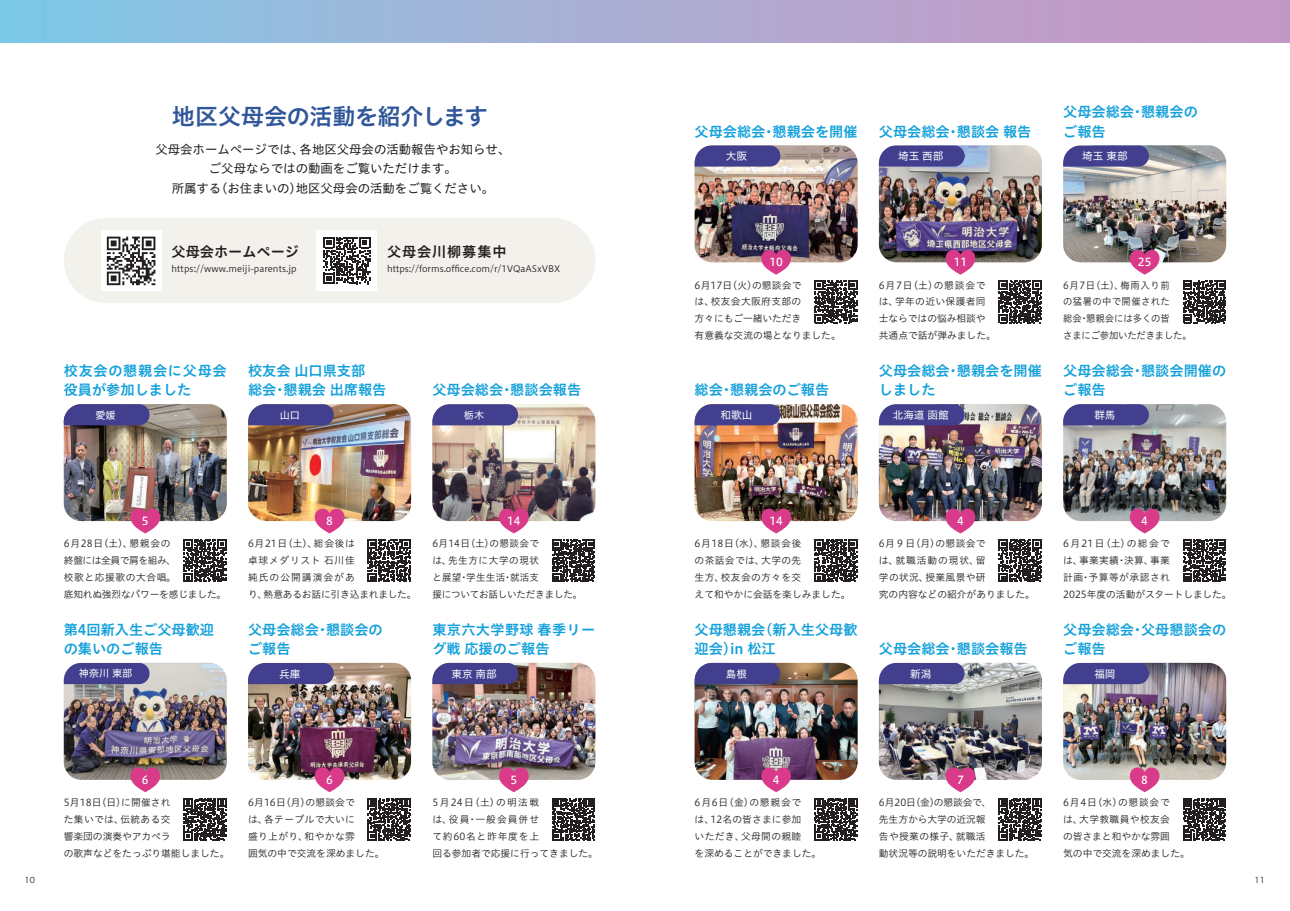
<style>
.page{position:relative;width:1290px;height:911px;background:#fff}
.page>*{position:absolute;margin:0;border:0;box-sizing:border-box;transform-origin:0 0}
.t1{font:23px "Hiragino UD Sans Std N W6";letter-spacing:-.015em;color:#2f5699}
.t2{font:14.12px/19.5px "Hiragino UD Sans Std N W6";color:#12a0db}
.t3{font:14.12px/19.5px "Hiragino UD Sans Std N W6";letter-spacing:.05em;color:#12a0db}
.t4{font:14.12px/19.5px "Hiragino UD Sans Std N W6";letter-spacing:.025em;color:#12a0db}
.t5{font:14.12px "Hiragino UD Sans Std N W6";color:#231f20}
.t6{font:14.12px "Hiragino UD Sans Std N W6";letter-spacing:.06em;color:#231f20}
.t7{font:12.38px/19.5px "Hiragino UD Sans Std N W4";color:#231f20;text-align:center}
.t8{font:11.12px "Hiragino UD Sans Std N W5";color:#fff}
.t9{font:10.62px "Hiragino UD Sans Std N W4";color:#fff}
.t10{font:10.12px "Hiragino UD Sans Std N W4";color:#fff}
.t11{font:9.75px/16.9px "Hiragino UD Sans Std N W3";color:#231f20}
.t12{font:9.75px/16.9px "Hiragino UD Sans Std N W3";letter-spacing:.04em;color:#231f20}
.t13{font:9.75px/16.9px "Hiragino UD Sans Std N W3";letter-spacing:.03em;color:#231f20}
.t14{font:9.75px/16.9px "Hiragino UD Sans Std N W3";letter-spacing:-.02em;color:#231f20}
.t15{font:9.75px/16.9px "Hiragino UD Sans Std N W3";letter-spacing:.025em;color:#231f20}
.t16{font:9.75px/16.9px "Hiragino UD Sans Std N W3";letter-spacing:.065em;color:#231f20}
.t17{font:9.75px/16.9px "Hiragino UD Sans Std N W3";letter-spacing:.08em;color:#231f20}
.t18{font:9.75px/16.9px "Hiragino UD Sans Std N W3";color:#231f20;scale:.96 1}
.t19{font:8.88px "Hiragino UD Sans Std N W3";letter-spacing:-.01em;color:#231f20}
.t20{font:8px "Hira Kaku Std N W3";color:#231f20}
</style>
<div class="page">
<div style="left:0;top:0;width:1290px;height:43px;background:linear-gradient(to right,#83c7e5,#cd95c2)"></div>
<img style="left:64px;top:404px;width:163px;height:117px">
<img style="left:248px;top:404px;width:163px;height:117px">
<img style="left:432px;top:404px;width:163px;height:117px">
<img style="left:64px;top:663px;width:163px;height:117px">
<img style="left:248px;top:663px;width:163px;height:117px">
<img style="left:432px;top:663px;width:163px;height:117px">
<img style="left:694px;top:663px;width:163px;height:117px">
<img style="left:694px;top:404px;width:163px;height:117px">
<img style="left:694px;top:145px;width:163px;height:117px">
<img style="left:879px;top:663px;width:163px;height:117px">
<img style="left:879px;top:404px;width:163px;height:117px">
<img style="left:879px;top:145px;width:163px;height:117px">
<img style="left:1063px;top:663px;width:163px;height:117px">
<img style="left:1063px;top:404px;width:163px;height:117px">
<img style="left:1063px;top:145px;width:163px;height:117px">
<svg style="left:64px;top:404px;width:86px;height:21px;background:#4b4891"></svg>
<svg style="left:248px;top:404px;width:86px;height:21px;background:#4c4991"></svg>
<svg style="left:432px;top:404px;width:86px;height:21px;background:#4e4c94"></svg>
<svg style="left:64px;top:663px;width:86px;height:21px;background:#4c4a93"></svg>
<svg style="left:248px;top:663px;width:86px;height:21px;background:#4b4992"></svg>
<svg style="left:432px;top:663px;width:86px;height:21px;background:#494791"></svg>
<svg style="left:694px;top:663px;width:86px;height:21px;background:#494790"></svg>
<svg style="left:694px;top:404px;width:86px;height:21px;background:#4d4a93"></svg>
<svg style="left:694px;top:145px;width:86px;height:22px;background:#525095"></svg>
<div style="left:879px;top:663px;width:85px;height:21px;background:#413f8e"></div>
<svg style="left:879px;top:404px;width:85px;height:21px;background:#4a4892"></svg>
<svg style="left:879px;top:145px;width:85px;height:22px;background:#4e4d96"></svg>
<svg style="left:1063px;top:663px;width:86px;height:21px;background:#4a4892"></svg>
<svg style="left:1063px;top:404px;width:86px;height:21px;background:#4b4a93"></svg>
<svg style="left:1063px;top:145px;width:86px;height:22px;background:#504e95"></svg>
<div style="left:64px;top:218px;width:531px;height:85px;background:#f2f1ec;border-radius:43px"></div>
<div style="left:101px;top:231px;width:60px;height:60px;background:#fff"></div>
<svg style="left:107px;top:236px;width:48px;height:49px"></svg>
<svg style="left:184px;top:798px;width:42px;height:42px"></svg>
<svg style="left:184px;top:539px;width:42px;height:43px"></svg>
<svg style="left:368px;top:798px;width:43px;height:42px"></svg>
<svg style="left:368px;top:539px;width:43px;height:43px"></svg>
<svg style="left:552px;top:798px;width:43px;height:42px"></svg>
<svg style="left:552px;top:539px;width:43px;height:43px"></svg>
<div style="left:317px;top:230px;width:60px;height:61px;background:#fff"></div>
<svg style="left:323px;top:237px;width:47px;height:47px"></svg>
<svg style="left:814px;top:280px;width:43px;height:43px"></svg>
<svg style="left:814px;top:539px;width:43px;height:43px"></svg>
<svg style="left:814px;top:798px;width:43px;height:42px"></svg>
<svg style="left:998px;top:280px;width:43px;height:43px"></svg>
<svg style="left:998px;top:539px;width:43px;height:43px"></svg>
<svg style="left:998px;top:798px;width:43px;height:42px"></svg>
<svg style="left:1183px;top:280px;width:43px;height:43px"></svg>
<svg style="left:1183px;top:539px;width:43px;height:43px"></svg>
<svg style="left:1183px;top:798px;width:43px;height:42px"></svg>
<svg style="left:129px;top:508px;width:32px;height:25px"></svg>
<svg style="left:314px;top:508px;width:32px;height:25px"></svg>
<svg style="left:498px;top:508px;width:32px;height:25px"></svg>
<svg style="left:129px;top:767px;width:32px;height:25px"></svg>
<svg style="left:314px;top:767px;width:32px;height:25px"></svg>
<svg style="left:498px;top:767px;width:32px;height:25px"></svg>
<svg style="left:760px;top:767px;width:32px;height:25px"></svg>
<svg style="left:760px;top:508px;width:32px;height:25px"></svg>
<svg style="left:760px;top:249px;width:32px;height:26px"></svg>
<svg style="left:944px;top:767px;width:32px;height:25px"></svg>
<svg style="left:944px;top:508px;width:32px;height:25px"></svg>
<svg style="left:944px;top:249px;width:32px;height:26px"></svg>
<svg style="left:1128px;top:767px;width:32px;height:25px"></svg>
<svg style="left:1128px;top:508px;width:32px;height:25px"></svg>
<svg style="left:1128px;top:249px;width:32px;height:26px"></svg>
<h1 class="t1" style="left:172px;top:99px;width:317px">地区父母会の活動を紹介します</h1>
<p class="t7" style="left:155px;top:139px;width:356px">父母会ホームページでは、各地区父母会の活動報告やお知らせ、ご父母ならではの動画をご覧いただけます。<br>所属する（お住まいの）地区父母会の活動をご覧ください。</p>
<h2 class="t2" style="left:694px;top:121px;width:164px">父母会総会・懇親会を開催</h2>
<p class="t9" style="left:726px;top:148px;width:23px">大阪</p>
<h2 class="t2" style="left:879px;top:121px;width:154px">父母会総会・懇談会 報告</h2>
<p class="t9" style="left:898px;top:148px;width:47px">埼玉 西部</p>
<h2 class="t2" style="left:1063px;top:101px;width:136px">父母会総会・懇親会のご報告</h2>
<p class="t9" style="left:1082px;top:148px;width:47px">埼玉 東部</p>
<h2 class="t5" style="left:171px;top:241px;width:129px">父母会ホームページ</h2>
<p class="t19" style="left:171px;top:262px;width:127px">https://www.meiji-parents.jp</p>
<h2 class="t6" style="left:387px;top:241px;width:121px">父母会川柳募集中</h2>
<p class="t19" style="left:387px;top:262px;width:174px">https://forms.office.com/r/1VQaASxVBX</p>
<p class="t8" style="left:769px;top:253px;width:15px">10</p>
<p class="t8" style="left:954px;top:253px;width:15px">11</p>
<p class="t8" style="left:1138px;top:253px;width:15px">25</p>
<p class="t11" style="left:694px;top:276px;width:148px">6月17日（火）の懇談会で<br>は、校友会大阪府支部の<br>方々にもご一緒いただき<br>有意義な交流の場となりました。</p>
<p class="t11" style="left:879px;top:276px;width:118px">6月7日（土）の懇談会では、学年の近い保護者同士ならではの悩み相談や共通点で話が弾みました。</p>
<p class="t18" style="left:1063px;top:276px;width:135px">6月7日（土）、梅雨入り前<br>の猛暑の中で開催された<br>総会・懇親会には多くの皆<br>さまにご参加いただきました。</p>
<h2 class="t3" style="left:64px;top:360px;width:164px">校友会の懇親会に父母会役員が参加しました</h2>
<h2 class="t2" style="left:248px;top:360px;width:140px">校友会 山口県支部<br>総会・懇親会 出席報告</h2>
<h2 class="t2" style="left:432px;top:379px;width:150px">父母会総会・懇談会報告</h2>
<h2 class="t2" style="left:694px;top:379px;width:136px">総会・懇親会のご報告</h2>
<h2 class="t2" style="left:879px;top:360px;width:164px">父母会総会・懇親会を開催しました</h2>
<h2 class="t2" style="left:1063px;top:360px;width:164px">父母会総会・懇談会開催のご報告</h2>
<p class="t10" style="left:95px;top:407px;width:22px">愛媛</p>
<p class="t10" style="left:280px;top:407px;width:22px">山口</p>
<p class="t10" style="left:464px;top:407px;width:22px">栃木</p>
<p class="t9" style="left:720px;top:407px;width:33px">和歌山</p>
<p class="t9" style="left:893px;top:407px;width:57px">北海道 函館</p>
<p class="t9" style="left:1094px;top:407px;width:23px">群馬</p>
<p class="t8" style="left:142px;top:512px;width:8px">5</p>
<p class="t8" style="left:326px;top:512px;width:8px">8</p>
<p class="t8" style="left:507px;top:512px;width:15px">14</p>
<p class="t8" style="left:769px;top:512px;width:15px">14</p>
<p class="t8" style="left:957px;top:512px;width:8px">4</p>
<p class="t8" style="left:1141px;top:512px;width:8px">4</p>
<p class="t14" style="left:64px;top:534px;width:164px">6月28日（土）、懇親会の<br>終盤には全員で肩を組み、<br>校歌と応援歌の大合唱。<br>底知れぬ強烈なパワーを感じました。</p>
<p class="t16" style="left:248px;top:534px;width:170px">6月21日（土）、総会後は<br>卓球メダリスト 石川佳<br>純氏の公開講演会があ<br>り、熱意あるお話に引き込まれました。</p>
<p class="t15" style="left:432px;top:534px;width:151px">6月14日（土）の懇談会で<br>は、先生方に大学の現状<br>と展望・学生生活・就活支<br>援についてお話しいただきました。</p>
<p class="t12" style="left:694px;top:534px;width:157px">6月18日（水）、懇談会後<br>の茶話会では、大学の先<br>生方、校友会の方々を交<br>えて和やかに会話を楽しみました。</p>
<p class="t12" style="left:879px;top:534px;width:157px">6月９日（月）の懇談会で<br>は、就職活動の現状、留<br>学の状況、授業風景や研<br>究の内容などの紹介がありました。</p>
<p class="t13" style="left:1063px;top:534px;width:170px">6月21日（土）の総会で<br>は、事業実績・決算、事業<br>計画・予算等が承認され<br>2025年度の活動がスタートしました。</p>
<h2 class="t2" style="left:64px;top:618px;width:152px">第4回新入生ご父母歓迎の集いのご報告</h2>
<h2 class="t2" style="left:248px;top:618px;width:136px">父母会総会・懇談会のご報告</h2>
<h2 class="t4" style="left:432px;top:618px;width:164px">東京六大学野球 春季リーグ戦 応援のご報告</h2>
<h2 class="t2" style="left:694px;top:618px;width:164px">父母懇親会（新入生父母歓迎会）in 松江</h2>
<h2 class="t2" style="left:879px;top:638px;width:150px">父母会総会・懇談会報告</h2>
<h2 class="t2" style="left:1063px;top:618px;width:164px">父母会総会・父母懇談会のご報告</h2>
<p class="t10" style="left:79px;top:666px;width:55px">神奈川 東部</p>
<p class="t9" style="left:279px;top:665px;width:23px">兵庫</p>
<p class="t9" style="left:451px;top:665px;width:47px">東京 南部</p>
<p class="t9" style="left:726px;top:665px;width:23px">島根</p>
<p class="t9" style="left:910px;top:665px;width:23px">新潟</p>
<p class="t9" style="left:1094px;top:665px;width:23px">福岡</p>
<p class="t8" style="left:142px;top:771px;width:8px">6</p>
<p class="t8" style="left:326px;top:771px;width:8px">6</p>
<p class="t8" style="left:510px;top:771px;width:8px">5</p>
<p class="t8" style="left:773px;top:771px;width:8px">4</p>
<p class="t11" style="left:64px;top:793px;width:167px">5月18日（日）に開催され<br>た集いでは、伝統ある交<br>響楽団の演奏やアカペラ<br>の歌声などをたっぷり堪能しました。</p>
<p class="t11" style="left:248px;top:793px;width:138px">6月16日（月）の懇談会で<br>は、各テーブルで大いに<br>盛り上がり、和やかな雰<br>囲気の中で交流を深めました。</p>
<p class="t17" style="left:432px;top:793px;width:167px">5月24日（土）の明法戦<br>は、役員・一般会員併せ<br>て約60名と昨年度を上<br>回る参加者で応援に行ってきました。</p>
<p class="t11" style="left:694px;top:793px;width:128px">6月6日（金）の懇親会で<br>は、12名の皆さまに参加<br>いただき、父母間の親睦<br>を深めることができました。</p>
<p class="t8" style="left:957px;top:771px;width:8px">7</p>
<p class="t11" style="left:879px;top:793px;width:157px">6月20日（金）の懇談会で、<br>先生方から大学の近況報<br>告や授業の様子、就職活<br>動状況等の説明をいただきました。</p>
<p class="t8" style="left:1141px;top:771px;width:8px">8</p>
<p class="t11" style="left:1063px;top:793px;width:128px">6月4日（水）の懇談会で<br>は、大学教職員や校友会<br>の皆さまと和やかな雰囲<br>気の中で交流を深めました。</p>
<p class="t20" style="left:25px;top:873px;width:12px">10</p>
<p class="t20" style="left:1254px;top:873px;width:12px">11</p>
</div>
